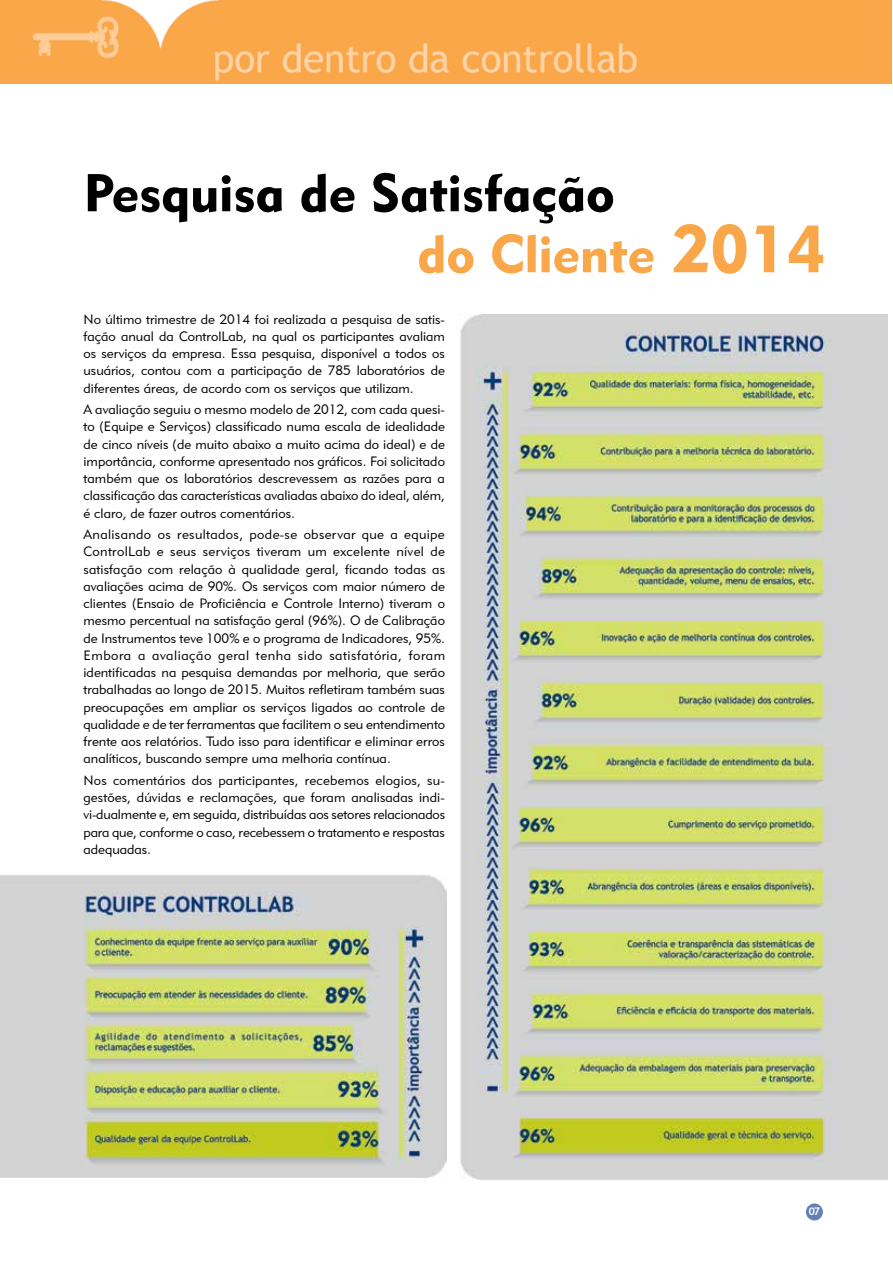
<style>
.page{position:relative;width:893px;height:1263px;background:#fff}
.page>*{position:absolute;margin:0;border:0;box-sizing:border-box;transform-origin:0 0}
.t1{font:52.5px/61.1px "Geometric 415 BT Black A";color:#000}
.t2{font:13.5px/17.2px "Geometric 415 BT Lite A";color:#000;text-align:justify}
.t3{font:700 10.5px "Trebuchet MS";color:#fff}
.s1{color:#faa74a}
.s2{font-size:66px;color:#faa74a}
</style>
<div class="page">
<img style="left:0;top:875px;width:447px;height:303px">
<img style="left:460px;top:315px;width:427px;height:865px">
<div style="left:806px;top:1203px;width:17px;height:17px;background:#6380b6;border-radius:50%"></div>
<img style="left:0;top:0;width:891px;height:83px">
<h1 class="t1" style="left:417px;top:162px;width:409px;text-indent:-334px">Pesquisa de Satisfação<br><span class="s1">do Cliente</span> <span class="s2">2014</span></h1>
<p class="t2" style="left:84px;top:310px;width:363px">No último trimestre de 2014 foi realizada a pesquisa de satis&shy;fação anual da ControlLab, na qual os participantes avaliam os serviços da empresa. Essa pesquisa, disponível a todos os usuários, contou com a participação de 785 laboratórios de diferentes áreas, de acordo com os serviços que utilizam.</p>
<p class="t2" style="left:84px;top:400px;width:363px">A avaliação seguiu o mesmo modelo de 2012, com cada quesi&shy;to (Equipe e Serviços) classificado numa escala de idealidade de cinco níveis (de muito abaixo a muito acima do ideal) e de importância, conforme apresentado nos gráficos. Foi solicitado também que os laboratórios descrevessem as razões para a classificação das características avaliadas abaixo do ideal, além, é claro, de fazer outros comentários.</p>
<p class="t2" style="left:84px;top:526px;width:363px">Analisando os resultados, pode-se observar que a equipe ControlLab e seus serviços tiveram um excelente nível de satisfação com relação à qualidade geral, ficando todas as avaliações acima de 90%. Os serviços com maior número de clientes (Ensaio de Proficiência e Controle Interno) tiveram o mesmo percentual na satisfação geral (96%). O de Calibração de Instrumentos teve 100% e o programa de Indicadores, 95%.<br>Embora a avaliação geral tenha sido satisfatória, foram identificadas na pesquisa demandas por melhoria, que serão trabalhadas ao longo de 2015. Muitos refletiram também suas preocupações em ampliar os serviços ligados ao controle de qualidade e de ter ferramentas que facilitem o seu entendimento frente aos relatórios. Tudo isso para identificar e eliminar erros analíticos, buscando sempre uma melhoria contínua.</p>
<p class="t2" style="left:84px;top:771px;width:363px">Nos comentários dos participantes, recebemos elogios, su&shy;gestões, dúvidas e reclamações, que foram analisadas indi&shy;vi-dualmente e, em seguida, distribuídas aos setores relacionados para que, conforme o caso, recebessem o tratamento e respostas adequadas.</p>
<p class="t3" style="left:809px;top:1205px;width:13px">07</p>
</div>
